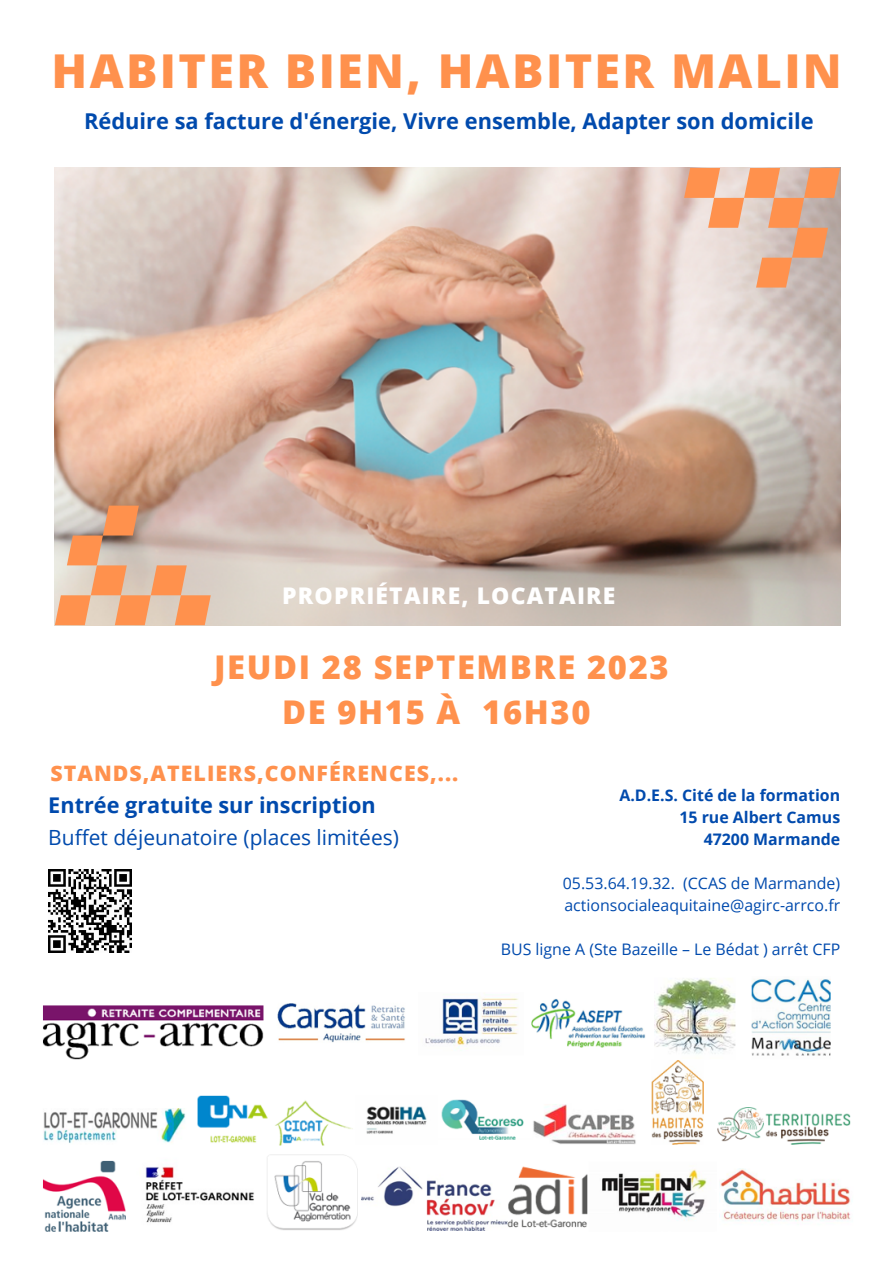
<style>
.page{position:relative;width:893px;height:1263px;background:#fff}
.page>*{position:absolute;margin:0;border:0;box-sizing:border-box;transform-origin:0 0}
.t1{font:800 46.72px "Open Sans";letter-spacing:.05em;color:#ff914d}
.t2{font:800 32.7px "Open Sans";letter-spacing:.05em;color:#ff914d}
.t3{font:800 22.95px "Open Sans";letter-spacing:.05em;color:#fff}
.t4{font:700 21.83px "Open Sans";color:#004aad}
.t5{font:700 21.67px "Open Sans";color:#004aad}
.t6{font:800 21.3px "Open Sans";letter-spacing:.05em;color:#ff914d}
.t7{font:20.92px "Open Sans";color:#004aad}
.t8{font:15.9px "Open Sans";color:#004aad}
.t9{font:700 15.9px "Open Sans";color:#004aad}
</style>
<div class="page">
<img style="left:55px;top:168px;width:785px;height:457px">
<img style="left:43px;top:978px;width:808px;height:254px">
<img style="left:48px;top:870px;width:83px;height:82px">
<svg style="left:684px;top:168px;width:156px;height:120px;background:#e5b89e"></svg>
<svg style="left:55px;top:506px;width:156px;height:119px;background:#e0b295"></svg>
<p class="t1" style="left:52px;top:38px;width:791px">HABITER BIEN, HABITER MALIN</p>
<p class="t4" style="left:84px;top:105px;width:731px">Réduire sa facture d'énergie, Vivre ensemble, Adapter son domicile</p>
<p class="t3" style="left:282px;top:579px;width:335px">PROPRIÉTAIRE, LOCATAIRE</p>
<p class="t2" style="left:214px;top:644px;width:456px">JEUDI 28 SEPTEMBRE 2023</p>
<p class="t2" style="left:282px;top:689px;width:310px">DE 9H15 À 16H30</p>
<p class="t6" style="left:50px;top:758px;width:409px">STANDS,ATELIERS,CONFÉRENCES,...</p>
<p class="t5" style="left:48px;top:789px;width:329px">Entrée gratuite sur inscription</p>
<p class="t7" style="left:48px;top:822px;width:352px">Buffet déjeunatoire (places limitées)</p>
<p class="t9" style="left:619px;top:784px;width:222px">A.D.E.S. Cité de la formation</p>
<p class="t9" style="left:679px;top:806px;width:162px">15 rue Albert Camus</p>
<p class="t9" style="left:704px;top:828px;width:138px">47200 Marmande</p>
<p class="t8" style="left:563px;top:872px;width:279px">05.53.64.19.32. (CCAS de Marmande)</p>
<p class="t8" style="left:564px;top:894px;width:277px">actionsocialeaquitaine@agirc-arrco.fr</p>
<p class="t8" style="left:501px;top:938px;width:341px">BUS ligne A (Ste Bazeille – Le Bédat ) arrêt CFP</p>
</div>
